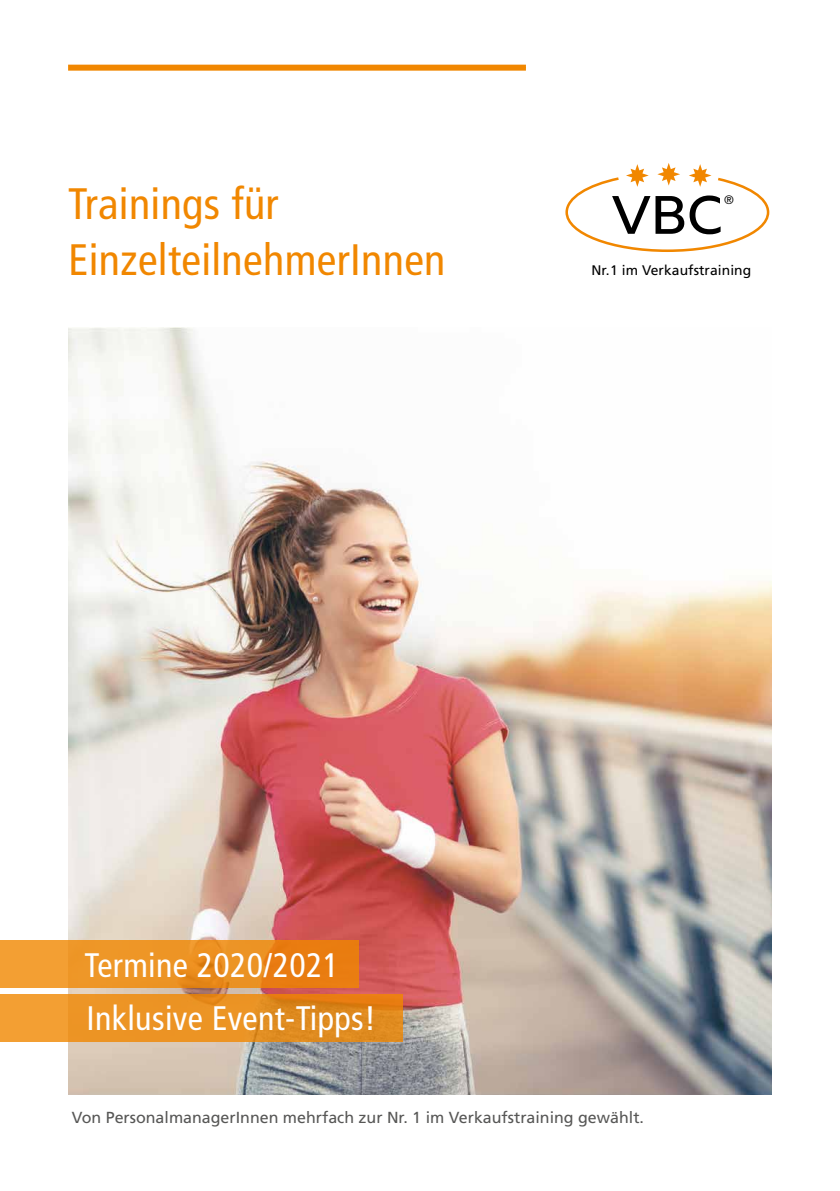
<style>
.page{position:relative;width:840px;height:1191px;background:#fff}
.page>*{position:absolute;margin:0;border:0;box-sizing:border-box;transform-origin:0 0}
.t1{font:54.8px "Liszt FY";color:#000}
.t2{font:condensed 44px/56px "Frutiger LT Std";letter-spacing:.01em;color:#f18700}
.t3{font:condensed 34px/53px "Frutiger LT Std";letter-spacing:.01em;color:#fff}
.t4{font:16px "Frutiger LT Std";color:#575756}
.t5{font:13.8px "Frutiger LT Std";letter-spacing:.005em;color:#000}
.t6{font:300 12.2px "Frutiger LT Std";color:#000}
</style>
<div class="page">
<img style="left:68px;top:327px;width:703px;height:767px">
<svg style="left:565px;top:163px;width:205px;height:89px"></svg>
<div style="left:0;top:940px;width:358px;height:47px;background:linear-gradient(to right,#f2a335,#e77b0e)"></div>
<svg style="left:0;top:994px;width:403px;height:48px;background:#e89023"></svg>
<div style="left:68px;top:65px;width:457px;height:6px;background:#f18700"></div>
<h2 class="t2" style="left:68px;top:176px;width:378px">Trainings für<br>EinzelteilnehmerInnen</h2>
<p class="t6" style="left:723px;top:193px;width:11px">®</p>
<h1 class="t1" style="left:611px;top:181px;width:113px">VBC</h1>
<p class="t5" style="left:591px;top:262px;width:161px">Nr.1 im Verkaufstraining</p>
<h3 class="t3" style="left:84px;top:939px;width:293px">Termine 2020/2021<br>Inklusive Event-Tipps!</h3>
<p class="t4" style="left:72px;top:1108px;width:573px">Von PersonalmanagerInnen mehrfach zur Nr. 1 im Verkaufstraining gewählt.</p>
</div>
